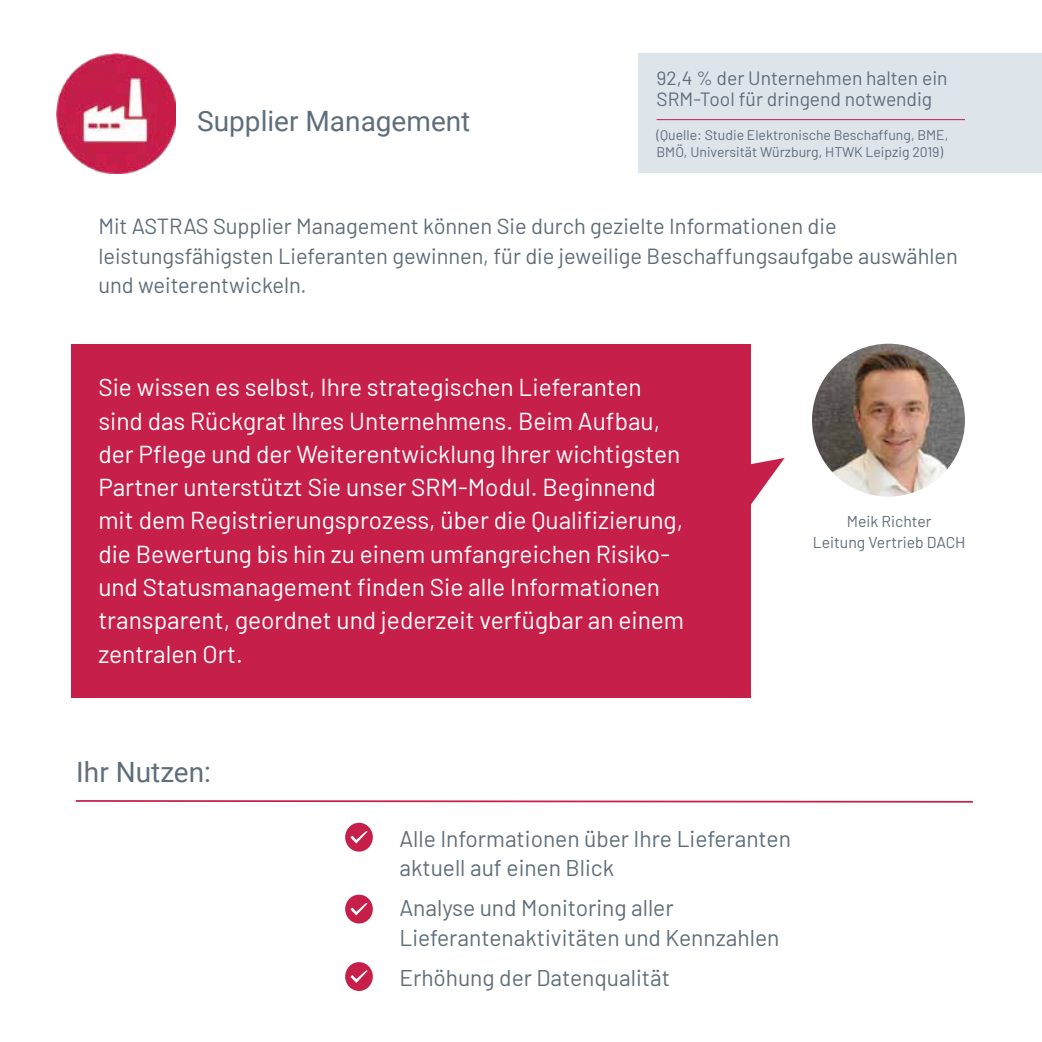
<style>
.page{position:relative;width:1042px;height:1042px;background:#fff}
.page>*{position:absolute;margin:0;border:0;box-sizing:border-box;transform-origin:0 0}
.t1{font:28px "Roboto";color:#606e7b}
.t2{font:24.5px/33.2px "Barlow";color:#fff}
.t3{font:22.75px/29.8px "Barlow";color:#606e7b}
.t4{font:21.88px/29.8px "Barlow";color:#606e7b}
.t5{font:19.25px/21px "Barlow";color:#606e7b}
.t6{font:15.75px/21px "Barlow";color:#606e7b;text-align:center}
.t7{font:14px/17.5px "Barlow";color:#606e7b}
</style>
<div class="page">
<svg style="left:75px;top:800px;width:898px;height:3px;background:#dd7b94"></svg>
<div style="left:71px;top:344px;width:679px;height:353px;background:#c61f4a"></div>
<svg style="left:750px;top:458px;width:35px;height:64px"></svg>
<img style="left:56px;top:54px;width:120px;height:120px">
<div style="left:638px;top:54px;width:404px;height:119px;background:#dde5eb"></div>
<hr style="left:656px;top:119px;width:309px;height:1px;background:#c61f4a">
<img style="left:812px;top:344px;width:153px;height:153px;border-radius:76px">
<div style="left:345px;top:823px;width:28px;height:28px;background:#c61f4a;border-radius:50%"></div>
<svg style="left:350px;top:831px;width:17px;height:12px"></svg>
<div style="left:345px;top:894px;width:28px;height:29px;background:#c61f4a;border-radius:50%"></div>
<svg style="left:350px;top:903px;width:17px;height:12px"></svg>
<div style="left:345px;top:962px;width:28px;height:29px;background:#c61f4a;border-radius:50%"></div>
<svg style="left:350px;top:970px;width:17px;height:13px"></svg>
<p class="t1" style="left:197px;top:101px;width:275px">Supplier Management</p>
<p class="t5" style="left:656px;top:66px;width:293px">92,4 % der Unternehmen halten ein<br>SRM-Tool für dringend notwendig</p>
<p class="t7" style="left:656px;top:125px;width:293px">(Quelle: Studie Elektronische Beschaffung, BME,<br>BMÖ, Universität Würzburg, HTWK Leipzig 2019)</p>
<p class="t4" style="left:98px;top:209px;width:861px">Mit ASTRAS Supplier Management können Sie durch gezielte Informationen die leistungsfähigsten Lieferanten gewinnen, für die jeweilige Beschaffungsaufgabe auswählen und weiterentwickeln.</p>
<p class="t2" style="left:98px;top:369px;width:587px">Sie wissen es selbst, Ihre strategischen Lieferanten sind das Rückgrat Ihres Unternehmens. Beim Aufbau, der Pflege und der Weiterentwicklung Ihrer wichtigsten Partner unterstützt Sie unser SRM-Modul. Beginnend mit dem Registrierungsprozess, über die Qualifizierung, die Bewertung bis hin zu einem umfangreichen Risiko&shy;und Statusmanagement finden Sie alle Informationen transparent, geordnet und jederzeit verfügbar an einem zentralen Ort.</p>
<p class="t6" style="left:813px;top:510px;width:154px">Meik Richter<br>Leitung Vertrieb DACH</p>
<p class="t1" style="left:76px;top:752px;width:136px">Ihr Nutzen:</p>
<p class="t3" style="left:399px;top:822px;width:393px">Alle Informationen über Ihre Lieferanten aktuell auf einen Blick</p>
<p class="t3" style="left:399px;top:891px;width:381px">Analyse und Monitoring aller<br>Lieferantenaktivitäten und Kennzahlen</p>
<p class="t3" style="left:399px;top:960px;width:272px">Erhöhung der Datenqualität</p>
</div>
